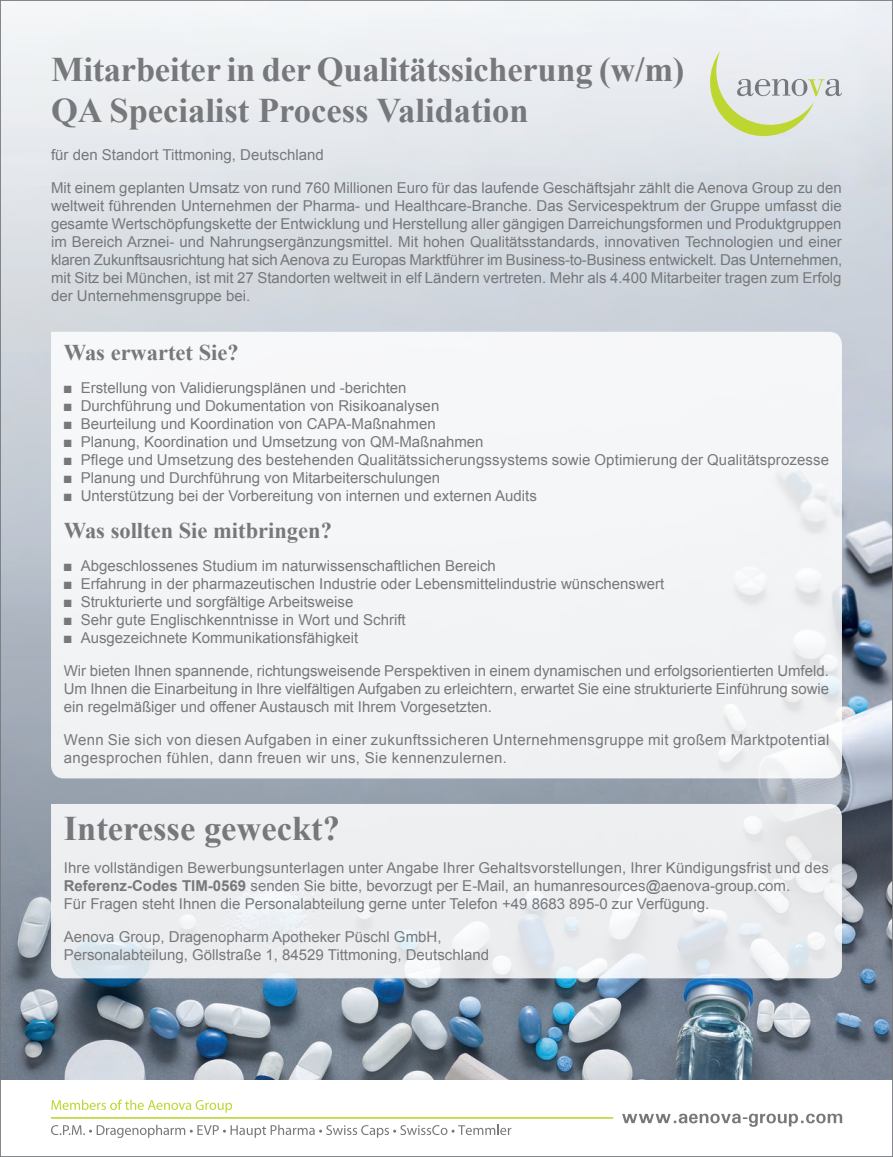
<style>
.page{position:relative;width:893px;height:1157px;background:#fff}
.page>*{position:absolute;margin:0;border:0;box-sizing:border-box;transform-origin:0 0}
.t1{font:700 34.5px/41.4px "Times New Roman";color:#76787b}
.t2{font:700 22.5px "Times New Roman";color:#76787b}
.t3{font:15px/18px "Arial";color:#76787b;text-align:justify}
.t4{font:15px/18px "Arial";letter-spacing:.025em;color:#76787b}
.s1{font-weight:700}
</style>
<div class="page">
<img style="left:2px;top:2px;width:889px;height:1078px">
<svg style="left:710px;top:51px;width:132px;height:85px;background:#dce1d0"></svg>
<svg style="left:622px;top:1113px;width:220px;height:13px"></svg>
<svg style="left:51px;top:1099px;width:181px;height:13px"></svg>
<svg style="left:51px;top:1124px;width:460px;height:13px"></svg>
<hr style="left:51px;top:1117px;width:562px;height:1px;background:#bdd536">
<div style="left:51px;top:332px;width:791px;height:446px;background:#f4f5f7"></div>
<svg style="left:51px;top:804px;width:791px;height:174px;background:#ebedef"></svg>
<h1 class="t1" style="left:51px;top:48px;width:635px">Mitarbeiter in der Qualitätssicherung (w/m)<br>QA Specialist Process Validation</h1>
<p class="t3" style="left:51px;top:146px;width:274px">für den Standort Tittmoning, Deutschland</p>
<p class="t3" style="left:51px;top:179px;width:793px">Mit einem geplanten Umsatz von rund 760 Millionen Euro für das laufende Geschäftsjahr zählt die Aenova Group zu den weltweit führenden Unternehmen der Pharma- und Healthcare-Branche. Das Servicespektrum der Gruppe umfasst die gesamte Wertschöpfungskette der Entwicklung und Herstellung aller gängigen Darreichungsformen und Produktgruppen im Bereich Arznei- und Nahrungsergänzungsmittel. Mit hohen Qualitätsstandards, innovativen Technologien und einer klaren Zukunftsausrichtung hat sich Aenova zu Europas Marktführer im Business-to-Business entwickelt. Das Unternehmen, mit Sitz bei München, ist mit 27 Standorten weltweit in elf Ländern vertreten. Mehr als 4.400 Mitarbeiter tragen zum Erfolg der Unternehmensgruppe bei.</p>
<h2 class="t2" style="left:64px;top:337px;width:176px">Was erwartet Sie?</h2>
<p class="t3" style="left:64px;top:379px;width:344px">■ Erstellung von Validierungsplänen und -berichten</p>
<p class="t3" style="left:64px;top:397px;width:377px">■ Durchführung und Dokumentation von Risikoanalysen</p>
<p class="t3" style="left:64px;top:415px;width:373px">■ Beurteilung und Koordination von CAPA-Maßnahmen</p>
<p class="t3" style="left:64px;top:433px;width:421px">■ Planung, Koordination und Umsetzung von QM-Maßnahmen</p>
<p class="t3" style="left:64px;top:451px;width:767px">■ Pflege und Umsetzung des bestehenden Qualitätssicherungssystems sowie Optimierung der Qualitätsprozesse</p>
<p class="t3" style="left:64px;top:469px;width:378px">■ Planung und Durchführung von Mitarbeiterschulungen</p>
<p class="t3" style="left:64px;top:487px;width:475px">■ Unterstützung bei der Vorbereitung von internen und externen Audits</p>
<h2 class="t2" style="left:64px;top:515px;width:270px">Was sollten Sie mitbringen?</h2>
<p class="t3" style="left:64px;top:557px;width:434px">■ Abgeschlossenes Studium im naturwissenschaftlichen Bereich</p>
<p class="t3" style="left:64px;top:575px;width:602px">■ Erfahrung in der pharmazeutischen Industrie oder Lebensmittelindustrie wünschenswert</p>
<p class="t3" style="left:64px;top:593px;width:291px">■ Strukturierte und sorgfältige Arbeitsweise</p>
<p class="t3" style="left:64px;top:611px;width:343px">■ Sehr gute Englischkenntnisse in Wort und Schrift</p>
<p class="t3" style="left:64px;top:629px;width:296px">■ Ausgezeichnete Kommunikationsfähigkeit</p>
<p class="t3" style="left:64px;top:662px;width:767px">Wir bieten Ihnen spannende, richtungsweisende Perspektiven in einem dynamischen und erfolgsorientierten Umfeld.<br>Um Ihnen die Einarbeitung in Ihre vielfältigen Aufgaben zu erleichtern, erwartet Sie eine strukturierte Einführung sowie ein regelmäßiger und offener Austausch mit Ihrem Vorgesetzten.</p>
<p class="t4" style="left:64px;top:731px;width:767px">Wenn Sie sich von diesen Aufgaben in einer zukunftssicheren Unternehmensgruppe mit großem Marktpotential angesprochen fühlen, dann freuen wir uns, Sie kennenzulernen.</p>
<h1 class="t1" style="left:64px;top:807px;width:278px">Interesse geweckt?</h1>
<p class="t3" style="left:64px;top:859px;width:767px;text-align:left">Ihre vollständigen Bewerbungsunterlagen unter Angabe Ihrer Gehaltsvorstellungen, Ihrer Kündigungsfrist und des<br><span class="s1">Referenz-Codes TIM-0569</span> senden Sie bitte, bevorzugt per E-Mail, an humanresources@aenova-group.com.<br>Für Fragen steht Ihnen die Personalabteilung gerne unter Telefon +49 8683 895-0 zur Verfügung.</p>
<p class="t3" style="left:64px;top:928px;width:427px">Aenova Group, Dragenopharm Apotheker Püschl GmbH,<br>Personalabteilung, Göllstraße 1, 84529 Tittmoning, Deutschland</p>
</div>
